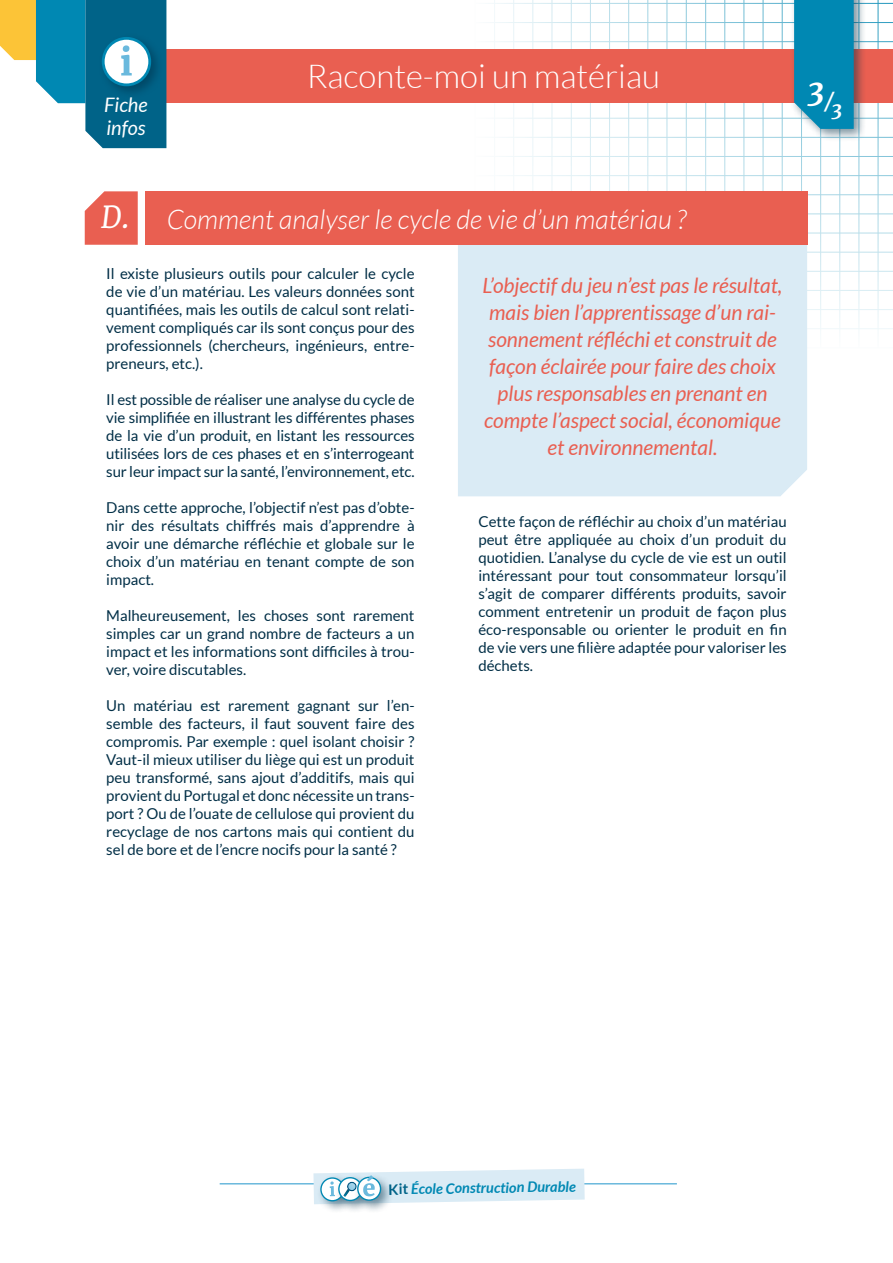
<style>
.page{position:relative;width:893px;height:1263px;background:#fff}
.page>*{position:absolute;margin:0;border:0;box-sizing:border-box;transform-origin:0 0}
.t1{font:300 33px "Lato";color:#fff}
.t2{font:italic 700 33px "Merriweather";color:#fff}
.t3{font:italic 300 27px "Lato";color:#fff}
.t4{font:italic 21px/27px "Lato";color:#e95f51;text-align:center}
.t5{font:italic 700 21px "Merriweather";color:#fff}
.t6{font:italic 19.95px "Lato";color:#fff}
.t7{font:15px/18px "Lato";color:#002e46;text-align:justify}
.t8{font:italic 700 14.55px "Lato";color:#0088b3}
.s1{font-family:"Merriweather";font-weight:400;font-size:30px}
.s2{font-style:normal;color:#006388}
</style>
<div class="page">
<hr style="left:220px;top:1183px;width:457px;height:1px;background:#6ab9dd">
<div style="left:317px;top:1174px;width:40px;height:40px;background:#002e46;opacity:.5"></div>
<div style="left:335px;top:1173px;width:40px;height:41px;background:#002e46;opacity:.5"></div>
<div style="left:353px;top:1173px;width:41px;height:40px;background:#002e46;opacity:.5"></div>
<svg style="left:313px;top:1168px;width:272px;height:39px"></svg>
<div style="left:131px;top:49px;width:762px;height:54px;background:#e95f51"></div>
<div style="left:790px;top:0;width:76px;height:142px;background:#002e46;opacity:.5"></div>
<svg style="left:794px;top:0;width:60px;height:129px;background:#0b8cb5"></svg>
<svg style="left:0;top:0;width:166px;height:148px"></svg>
<div style="left:458px;top:245px;width:349px;height:251px;background:#daebf5"></div>
<div style="left:146px;top:191px;width:662px;height:54px;background:#e95f51"></div>
<svg style="left:85px;top:191px;width:53px;height:54px;background:#ea6c5f"></svg>
<h1 class="t1" style="left:307px;top:58px;width:355px">Raconte-moi un matériau</h1>
<h1 class="t2" style="left:808px;top:66px;width:28px">3<sub>/</sub></h1>
<h3 class="t6" style="left:104px;top:94px;width:45px">Fiche</h3>
<h3 class="t5" style="left:831px;top:94px;width:13px">3</h3>
<h3 class="t6" style="left:106px;top:116px;width:41px">infos</h3>
<h2 class="t3" style="left:101px;top:205px;width:587px"><span class="s1">D.</span> Comment analyser le cycle de vie d’un matériau ?</h2>
<p class="t7" style="left:106px;top:264px;width:310px">Il existe plusieurs outils pour calculer le cycle de vie d’un matériau. Les valeurs données sont quantifiées, mais les outils de calcul sont relati&shy;vement compliqués car ils sont conçus pour des professionnels (chercheurs, ingénieurs, entre&shy;preneurs, etc.).</p>
<p class="t7" style="left:106px;top:390px;width:310px">Il est possible de réaliser une analyse du cycle de vie simplifiée en illustrant les différentes phases de la vie d’un produit, en listant les ressources utilisées lors de ces phases et en s’interrogeant sur leur impact sur la santé, l’environnement, etc.</p>
<p class="t7" style="left:106px;top:498px;width:310px">Dans cette approche, l’objectif n’est pas d’obte&shy;nir des résultats chiffrés mais d’apprendre à avoir une démarche réfléchie et globale sur le choix d’un matériau en tenant compte de son impact.</p>
<p class="t7" style="left:106px;top:606px;width:310px">Malheureusement, les choses sont rarement simples car un grand nombre de facteurs a un impact et les informations sont difficiles à trou&shy;ver, voire discutables.</p>
<p class="t7" style="left:106px;top:696px;width:310px">Un matériau est rarement gagnant sur l’en&shy;semble des facteurs, il faut souvent faire des compromis. Par exemple : quel isolant choisir ?<br>Vaut-il mieux utiliser du liège qui est un produit peu transformé, sans ajout d’additifs, mais qui provient du Portugal et donc nécessite un trans&shy;port ? Ou de l’ouate de cellulose qui provient du recyclage de nos cartons mais qui contient du sel de bore et de l’encre nocifs pour la santé ?</p>
<p class="t4" style="left:483px;top:272px;width:301px">L’objectif du jeu n’est pas le résultat, mais bien l’apprentissage d’un rai&shy;sonnement réfléchi et construit de façon éclairée pour faire des choix plus responsables en prenant en compte l’aspect social, économique et environnemental.</p>
<p class="t7" style="left:478px;top:512px;width:310px">Cette façon de réfléchir au choix d’un matériau peut être appliquée au choix d’un produit du quotidien. L’analyse du cycle de vie est un outil intéressant pour tout consommateur lorsqu’il s’agit de comparer différents produits, savoir comment entretenir un produit de façon plus éco-responsable ou orienter le produit en fin de vie vers une filière adaptée pour valoriser les déchets.</p>
<p class="t8" style="left:388px;top:1181px;width:189px;rotate:-1deg"><span class="s2">Kit</span> École Construction Durable</p>
</div>
